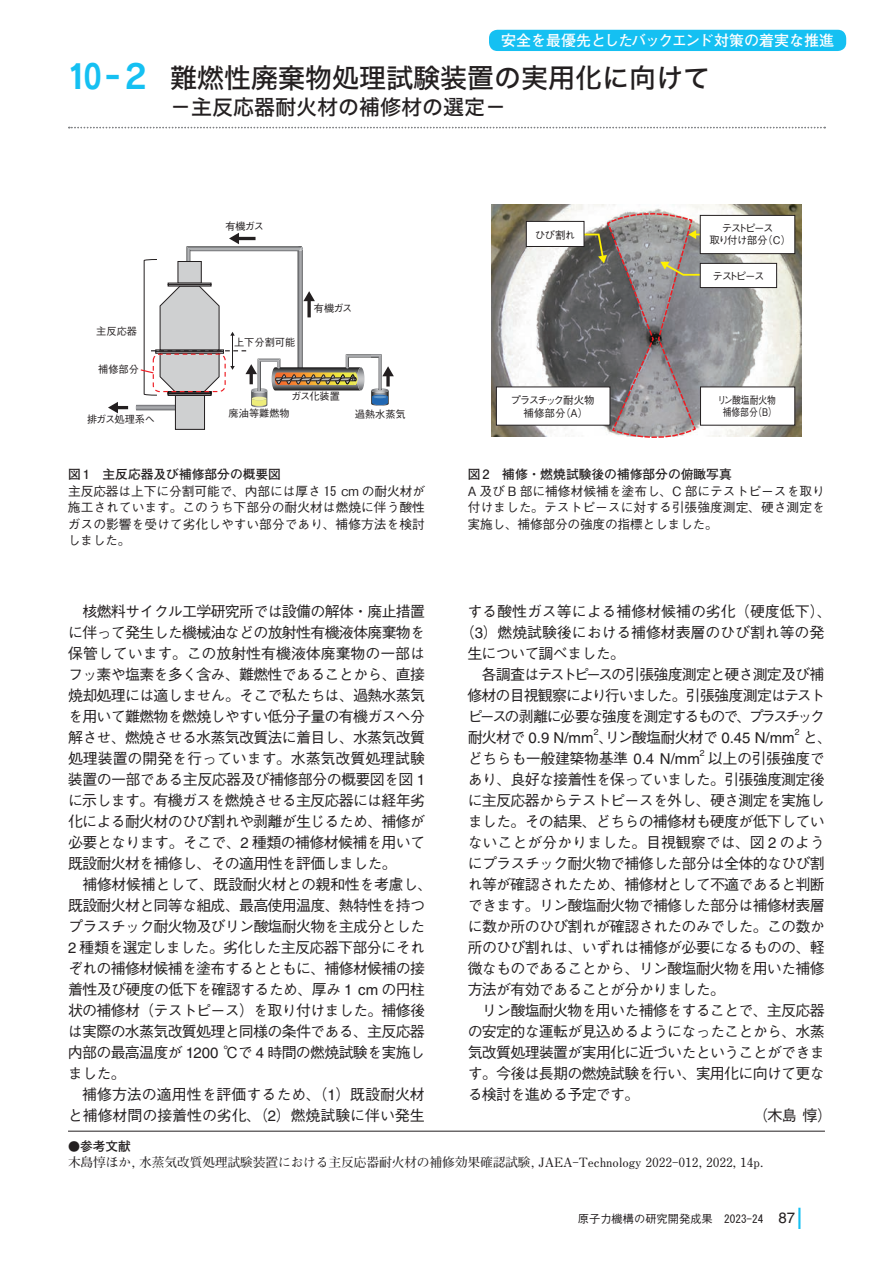
<style>
.page{position:relative;width:893px;height:1263px;background:#fff}
.page>*{position:absolute;margin:0;border:0;box-sizing:border-box;transform-origin:0 0}
.t1{font:27px "Hiragino Kaku W5 90 msp RKSJ H";color:#231f20}
.t2{font:21px "Hiragino Kaku W5 90 msp RKSJ H";color:#231f20}
.t3{font:500 15px/21px "Gothic BBB Pro";letter-spacing:-.05em;color:#231f20;text-align:justify}
.t4{font:500 15px/21px "Gothic BBB Pro";letter-spacing:-.005em;color:#231f20;text-align:right}
.t5{font:15px "Helvetica LT Std";color:#231f20}
.t6{font:500 15px "Gothic BBB Pro";letter-spacing:-.115em;color:#231f20}
.t7{font:500 15px "Gothic BBB Pro";letter-spacing:-.01em;color:#231f20}
.t8{font:700 15px "Futo Go B101 Pro";color:#fff}
.t9{font:500 15px "Gothic BBB Pro";letter-spacing:-.03em;color:#231f20}
.t10{font:500 12.75px/16.5px "Gothic BBB Pro";color:#231f20;text-align:justify}
.t11{font:700 12.75px "Futo Min A101 Pro";letter-spacing:-.01em;color:#231f20}
.t12{font:700 12.75px "Futo Go B101 Pro";color:#231f20}
.t13{font:500 11.25px "Gothic BBB Pro";color:#231f20}
.t14{font:10.5px/12.8px "Gothic BBB Pro Medium 90 msp RKSJ H";letter-spacing:-.09em;color:#231f20}
.t15{font:10.5px/12.8px "Gothic BBB Pro Medium 90 msp RKSJ H";letter-spacing:-.135em;color:#231f20;text-align:center}
.t16{font:10.5px/12.8px "Gothic BBB Pro Medium 90 msp RKSJ H";color:#231f20;text-align:center;scale:.84 1}
.t17{font:10.2px "Gothic BBB Pro Medium 90 msp RKSJ H";color:#231f20}
.t18{font:10.2px "Gothic BBB Pro Medium 90 msp RKSJ H";letter-spacing:-.06em;color:#231f20}
.t19{font:8.7px "Helvetica LT Std";color:#231f20}
.s1{font-family:"Rodin Pro B";font-size:33px;color:#15c0f2}
.s2{font-family:"MS Gothic";font-weight:400}
.s3{font-family:"Helvetica LT Std";font-weight:400}
.s4{font-family:"Gothic BBB Pro";font-weight:500}
.s5{font-size:12px}
.s6{font-family:"Helvetica LT Std";font-weight:400;font-size:15px}
</style>
<div class="page">
<div style="left:489px;top:30px;width:357px;height:21px;background:#15c0f2;border-radius:9px"></div>
<hr style="left:798px;top:1208px;width:2px;height:21px;background:#15c0f2">
<svg style="left:69px;top:127px;width:756px;height:1px"></svg>
<hr style="left:68px;top:1131px;width:757px;height:1px;background:#231f20">
<img style="left:298px;top:251px;width:5px;height:103px">
<img style="left:190px;top:246px;width:112px;height:5px">
<img style="left:266px;top:393px;width:1px;height:14px">
<img style="left:272px;top:367px;width:85px;height:23px">
<img style="left:357px;top:367px;width:7px;height:23px">
<img style="left:371px;top:393px;width:18px;height:13px">
<img style="left:371px;top:388px;width:18px;height:5px">
<img style="left:357px;top:354px;width:22px;height:4px">
<svg style="left:371px;top:354px;width:8px;height:3px"></svg>
<svg style="left:372px;top:389px;width:16px;height:16px"></svg>
<img style="left:379px;top:354px;width:3px;height:36px">
<svg style="left:275px;top:354px;width:82px;height:31px"></svg>
<img style="left:136px;top:405px;width:3px;height:5px">
<img style="left:186px;top:246px;width:4px;height:13px">
<div style="left:175px;top:395px;width:30px;height:34px;background:#cfd0d1"></div>
<div style="left:175px;top:395px;width:30px;height:35px;border:1px solid #231f20"></div>
<hr style="left:237px;top:237px;width:19px;height:3px;background:#231f20">
<svg style="left:229px;top:233px;width:10px;height:11px"></svg>
<svg style="left:108px;top:402px;width:20px;height:11px"></svg>
<svg style="left:139px;top:259px;width:127px;height:151px"></svg>
<svg style="left:307px;top:301px;width:4px;height:16px"></svg>
<svg style="left:303px;top:291px;width:12px;height:10px"></svg>
<svg style="left:386px;top:376px;width:4px;height:10px"></svg>
<svg style="left:382px;top:366px;width:12px;height:10px"></svg>
<img style="left:491px;top:204px;width:310px;height:233px">
<svg style="left:581px;top:208px;width:121px;height:230px;background:#8e8989"></svg>
<div style="left:526px;top:221px;width:58px;height:26px;background:#fff;border:1px solid #231f20"></div>
<div style="left:700px;top:215px;width:95px;height:39px;background:#fff;border:1px solid #231f20"></div>
<div style="left:700px;top:263px;width:77px;height:25px;background:#fff;border:1px solid #231f20"></div>
<div style="left:496px;top:387px;width:114px;height:38px;background:#fff"></div>
<div style="left:700px;top:387px;width:95px;height:38px;background:#fff"></div>
<p class="t8" style="left:501px;top:28px;width:334px">安全を最優先としたバックエンド対策の着実な推進</p>
<h1 class="t1" style="left:68px;top:64px;width:644px"><span class="s1">10-2</span> 難燃性廃棄物処理試験装置の実用化に向けて</h1>
<h2 class="t2" style="left:170px;top:97px;width:337px">－主反応器耐火材の補修材の選定－</h2>
<p class="t17" style="left:96px;top:323px;width:42px">主反応器</p>
<p class="t17" style="left:98px;top:361px;width:42px">補修部分</p>
<p class="t18" style="left:87px;top:411px;width:69px">排ガス処理系へ</p>
<p class="t17" style="left:225px;top:218px;width:40px">有機ガス</p>
<p class="t17" style="left:234px;top:334px;width:63px">上下分割可能</p>
<p class="t17" style="left:314px;top:300px;width:40px">有機ガス</p>
<p class="t17" style="left:291px;top:388px;width:50px">ガス化装置</p>
<p class="t17" style="left:229px;top:405px;width:63px">廃油等難燃物</p>
<p class="t17" style="left:355px;top:406px;width:52px">過熱水蒸気</p>
<p class="t12" style="left:68px;top:464px;width:215px">図1　主反応器及び補修部分の概要図</p>
<p class="t10" style="left:68px;top:481px;width:359px">主反応器は上下に分割可能で、内部には厚さ <span class="s2">15</span> cm の耐火材が施工されています。このうち下部分の耐火材は燃焼に伴う酸性ガスの影響を受けて劣化しやすい部分であり、補修方法を検討しました。</p>
<p class="t3" style="left:68px;top:599px;width:359px;text-indent:14px">核燃料サイクル工学研究所では設備の解体・廃止措置に伴って発生した機械油などの放射性有機液体廃棄物を保管しています。この放射性有機液体廃棄物の一部はフッ素や塩素を多く含み、難燃性であることから、直接焼却処理には適しません。そこで私たちは、過熱水蒸気を用いて難燃物を燃焼しやすい低分子量の有機ガスへ分解させ、燃焼させる水蒸気改質法に着目し、水蒸気改質処理装置の開発を行っています。水蒸気改質処理試験装置の一部である主反応器及び補修部分の概要図を図 <span class="s3">1</span>に示します。有機ガスを燃焼させる主反応器には経年劣化による耐火材のひび割れや剥離が生じるため、補修が必要となります。そこで、<span class="s3">2</span> 種類の補修材候補を用いて既設耐火材を補修し、その適用性を評価しました。</p>
<p class="t3" style="left:68px;top:872px;width:366px;text-align:left;text-indent:15px">補修材候補として、既設耐火材との親和性を考慮し、既設耐火材と同等な組成、最高使用温度、熱特性を持つプラスチック耐火物及びリン酸塩耐火物を主成分とした<br><span class="s3">2</span> 種類を選定しました。劣化した主反応器下部分にそれぞれの補修材候補を塗布するとともに、補修材候補の接着性及び硬度の低下を確認するため、厚み <span class="s3">1 cm</span> の円柱状の補修材（テストピース）を取り付けました。補修後は実際の水蒸気改質処理と同様の条件である、主反応器内部の最高温度が <span class="s3">1200</span> ℃で <span class="s3">4</span> 時間の燃焼試験を実施しました。</p>
<p class="t4" style="left:68px;top:1082px;width:358px">補修方法の適用性を評価するため、（<span class="s3">1</span>）既設耐火材と補修材間の接着性の劣化、（<span class="s3">2</span>）燃焼試験に伴い発生</p>
<p class="t14" style="left:535px;top:227px;width:42px">ひび割れ</p>
<p class="t15" style="left:709px;top:220px;width:83px">テストピース<br>取り付け部分（C）</p>
<p class="t14" style="left:713px;top:268px;width:53px">テストピース</p>
<p class="t14" style="left:524px;top:392px;width:73px;text-indent:-13px">プラスチック耐火物補修部分（A）</p>
<p class="t16" style="left:717px;top:392px;width:72px">リン酸塩耐火物補修部分（B）</p>
<p class="t12" style="left:468px;top:464px;width:266px">図2　補修・燃焼試験後の補修部分の俯瞰写真</p>
<p class="t10" style="left:468px;top:481px;width:359px">A 及び B 部に補修材候補を塗布し、C 部にテストピースを取り付けました。テストピースに対する引張強度測定、硬さ測定を実施し、補修部分の強度の指標としました。</p>
<p class="t4" style="left:467px;top:599px;width:366px">する酸性ガス等による補修材候補の劣化（硬度低下）、</p>
<p class="t7" style="left:460px;top:620px;width:366px">（<span class="s3">3</span>）燃焼試験後における補修材表層のひび割れ等の発</p>
<p class="t3" style="left:467px;top:641px;width:159px">生について調べました。</p>
<p class="t3" style="left:482px;top:662px;width:344px">各調査はテストピースの引張強度測定と硬さ測定及び補</p>
<p class="t3" style="left:467px;top:683px;width:359px">修材の目視観察により行いました。引張強度測定はテスト</p>
<p class="t6" style="left:468px;top:704px;width:358px">ピースの剥離に必要な強度を測定するもので、プラスチック</p>
<p class="t5" style="left:468px;top:729px;width:329px"><span class="s4">耐火材で</span> 0.9 N/mm <span class="s4">、リン酸塩耐火材で</span> 0.45 N/mm</p>
<p class="t19" style="left:594px;top:727px;width:6px">2</p>
<p class="t19" style="left:795px;top:727px;width:6px">2</p>
<p class="t3" style="left:803px;top:725px;width:31px">と、</p>
<p class="t9" style="left:468px;top:746px;width:234px">どちらも一般建築物基準 <span class="s3">0.4 N/mm</span></p>
<p class="t19" style="left:700px;top:748px;width:6px">2</p>
<p class="t3" style="left:468px;top:746px;width:359px;text-indent:240px">以上の引張強度であり、良好な接着性を保っていました。引張強度測定後に主反応器からテストピースを外し、硬さ測定を実施しました。その結果、どちらの補修材も硬度が低下していないことが分かりました。目視観察では、図 <span class="s3">2</span> のようにプラスチック耐火物で補修した部分は全体的なひび割れ等が確認されたため、補修材として不適であると判断できます。リン酸塩耐火物で補修した部分は補修材表層に数か所のひび割れが確認されたのみでした。この数か所のひび割れは、いずれは補修が必要になるものの、軽微なものであることから、リン酸塩耐火物を用いた補修方法が有効であることが分かりました。</p>
<p class="t3" style="left:482px;top:998px;width:344px">リン酸塩耐火物を用いた補修をすることで、主反応器</p>
<p class="t3" style="left:468px;top:1019px;width:359px">の安定的な運転が見込めるようになったことから、水蒸</p>
<p class="t3" style="left:468px;top:1040px;width:359px">気改質処理装置が実用化に近づいたということができま</p>
<p class="t3" style="left:468px;top:1061px;width:358px">す。今後は長期の燃焼試験を行い、実用化に向けて更な</p>
<p class="t3" style="left:468px;top:1082px;width:173px">る検討を進める予定です。</p>
<p class="t3" style="left:753px;top:1103px;width:81px">（木島惇）</p>
<p class="t12" style="left:68px;top:1136px;width:64px"><span class="s5">●</span>参考文献</p>
<p class="t11" style="left:68px;top:1152px;width:697px">木島惇ほか, 水蒸気改質処理試験装置における主反応器耐火材の補修効果確認試験, JAEA-Technology 2022-012, 2022, 14p.</p>
<p class="t13" style="left:578px;top:1209px;width:219px">原子力機構の研究開発成果　<span class="s2">2023</span>-<span class="s2">24</span> <span class="s6">87</span></p>
</div>
